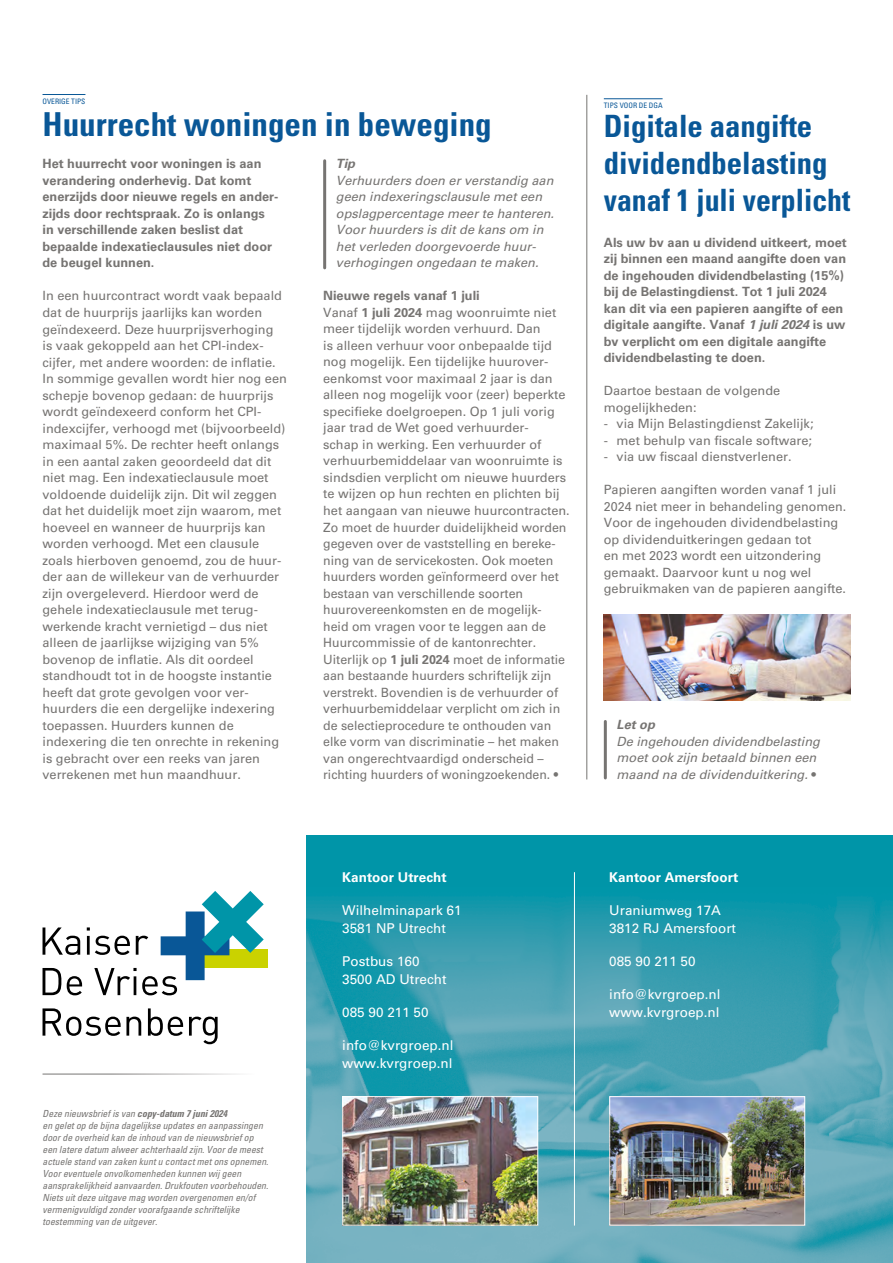
<style>
.page{position:relative;width:893px;height:1263px;background:#fff}
.page>*{position:absolute;margin:0;border:0;box-sizing:border-box;transform-origin:0 0}
.t1{font:700 condensed 33px "Univers LT Std";color:#095797}
.t2{font:700 condensed 30.75px/36.9px "Univers LT Std";color:#095797}
.t3{font:13.5px/18px "Univers LT Std";color:#fff}
.t4{font:700 13.5px "Univers LT Std";color:#fff}
.t5{font:12.75px/16.5px "Univers LT Std";color:#767472}
.t6{font:700 12.75px/16.5px "Univers LT Std";color:#767472}
.t7{font:italic 12.75px/16.5px "Univers LT Std";color:#767472}
.t8{font:italic 700 12.75px "Univers LT Std";color:#767472}
.t9{font:italic condensed 9.75px/12px "Univers LT Std";color:#767472}
.t10{font:condensed 7.5px "Univers LT Std";color:#095797}
.s1{font-weight:700}
.s2{font-style:italic}
.s3{font-style:normal}
</style>
<div class="page">
<div style="left:199px;top:949px;width:69px;height:19px;background:#cad200"></div>
<svg style="left:43px;top:891px;width:221px;height:104px"></svg>
<svg style="left:43px;top:1008px;width:98px;height:28px"></svg>
<svg style="left:148px;top:1008px;width:35px;height:28px"></svg>
<svg style="left:189px;top:1016px;width:29px;height:28px"></svg>
<div style="left:306px;top:836px;width:587px;height:427px;background:#0095a8"></div>
<img style="left:306px;top:887px;width:587px;height:376px">
<hr style="left:574px;top:872px;width:1px;height:353px;background:#fff">
<img style="left:344px;top:1098px;width:192px;height:125px">
<div style="left:342px;top:1096px;width:196px;height:129px;border:1px solid #fff"></div>
<img style="left:611px;top:1098px;width:192px;height:125px">
<div style="left:609px;top:1096px;width:196px;height:129px;border:1px solid #fff"></div>
<hr style="left:43px;top:94px;width:42px;height:1px;background:#095797">
<hr style="left:323px;top:161px;width:3px;height:107px;background:#767472">
<hr style="left:604px;top:98px;width:59px;height:1px;background:#095797">
<hr style="left:586px;top:95px;width:1px;height:684px;background:#767472">
<hr style="left:604px;top:721px;width:3px;height:57px;background:#767472">
<img style="left:604px;top:614px;width:246px;height:87px">
<p class="t10" style="left:43px;top:96px;width:44px">OVERIGE TIPS</p>
<h1 class="t1" style="left:43px;top:104px;width:451px">Huurrecht woningen in beweging</h1>
<p class="t6" style="left:43px;top:156px;width:237px">Het huurrecht voor woningen is aan verandering onderhevig. Dat komt enerzijds door nieuwe regels en ander&shy;zijds door rechtspraak. Zo is onlangs in verschillende zaken beslist dat bepaalde indexatieclausules niet door de beugel kunnen.</p>
<p class="t5" style="left:43px;top:288px;width:246px">In een huurcontract wordt vaak bepaald dat de huurprijs jaarlijks kan worden geïndexeerd. Deze huurprijsverhoging<br>is vaak gekoppeld aan het CPI-index&shy;cijfer, met andere woorden: de inflatie.<br>In sommige gevallen wordt hier nog een schepje bovenop gedaan: de huurprijs wordt geïndexeerd conform het CPI&shy;indexcijfer, verhoogd met (bijvoorbeeld) maximaal 5%. De rechter heeft onlangs in een aantal zaken geoordeeld dat dit niet mag. Een indexatieclausule moet voldoende duidelijk zijn. Dit wil zeggen dat het duidelijk moet zijn waarom, met hoeveel en wanneer de huurprijs kan worden verhoogd. Met een clausule zoals hierboven genoemd, zou de huur&shy;der aan de willekeur van de verhuurder zijn overgeleverd. Hierdoor werd de gehele indexatieclausule met terug&shy;werkende kracht vernietigd – dus niet alleen de jaarlijkse wijziging van 5% bovenop de inflatie. Als dit oordeel standhoudt tot in de hoogste instantie heeft dat grote gevolgen voor ver&shy;huurders die een dergelijke indexering toepassen. Huurders kunnen de indexering die ten onrechte in rekening is gebracht over een reeks van jaren verrekenen met hun maandhuur.</p>
<p class="t8" style="left:336px;top:156px;width:21px">Tip</p>
<p class="t7" style="left:336px;top:172px;width:220px">Verhuurders doen er verstandig aan geen indexeringsclausule met een opslagpercentage meer te hanteren.<br>Voor huurders is dit de kans om in het verleden doorgevoerde huur&shy;verhogingen ongedaan te maken.</p>
<p class="t5" style="left:323px;top:288px;width:248px"><span class="s1">Nieuwe regels vanaf 1 juli<br></span>Vanaf <span class="s1">1 juli 2024</span> mag woonruimte niet meer tijdelijk worden verhuurd. Dan<br>is alleen verhuur voor onbepaalde tijd nog mogelijk. Een tijdelijke huurover&shy;eenkomst voor maximaal 2 jaar is dan alleen nog mogelijk voor (zeer) beperkte specifieke doelgroepen. Op 1 juli vorig jaar trad de Wet goed verhuurder-<br>schap in werking. Een verhuurder of verhuurbemiddelaar van woonruimte is sindsdien verplicht om nieuwe huurders te wijzen op hun rechten en plichten bij het aangaan van nieuwe huurcontracten.<br>Zo moet de huurder duidelijkheid worden gegeven over de vaststelling en bereke&shy;ning van de servicekosten. Ook moeten huurders worden geïnformeerd over het bestaan van verschillende soorten huurovereenkomsten en de mogelijk&shy;heid om vragen voor te leggen aan de Huurcommissie of de kantonrechter.<br>Uiterlijk op <span class="s1">1 juli 2024</span> moet de informatie aan bestaande huurders schriftelijk zijn verstrekt. Bovendien is de verhuurder of verhuurbemiddelaar verplicht om zich in de selectieprocedure te onthouden van elke vorm van discriminatie – het maken van ongerechtvaardigd onderscheid – richting huurders of woningzoekenden. •</p>
<p class="t10" style="left:604px;top:100px;width:60px">TIPS VOOR DE DGA</p>
<h2 class="t2" style="left:604px;top:108px;width:248px">Digitale aangifte dividendbelasting vanaf 1 juli verplicht</h2>
<p class="t6" style="left:604px;top:234px;width:245px">Als uw bv aan u dividend uitkeert, moet zij binnen een maand aangifte doen van de ingehouden dividendbelasting (15%) bij de Belastingdienst. Tot 1 juli 2024 kan dit via een papieren aangifte of een digitale aangifte. Vanaf <span class="s2">1 juli 2024</span> is uw bv verplicht om een digitale aangifte dividendbelasting te doen.</p>
<p class="t5" style="left:604px;top:382px;width:178px">Daartoe bestaan de volgende mogelijkheden:</p>
<p class="t5" style="left:604px;top:415px;width:211px">- via Mijn Belastingdienst Zakelijk;</p>
<p class="t5" style="left:604px;top:432px;width:210px">- met behulp van fiscale software;</p>
<p class="t5" style="left:604px;top:448px;width:189px">- via uw fiscaal dienstverlener.</p>
<p class="t5" style="left:604px;top:481px;width:244px">Papieren aangiften worden vanaf 1 juli 2024 niet meer in behandeling genomen.<br>Voor de ingehouden dividendbelasting op dividenduitkeringen gedaan tot<br>en met 2023 wordt een uitzondering gemaakt. Daarvoor kunt u nog wel gebruikmaken van de papieren aangifte.</p>
<p class="t8" style="left:617px;top:717px;width:40px">Let op</p>
<p class="t7" style="left:617px;top:733px;width:205px">De ingehouden dividendbelasting moet ook zijn betaald binnen een maand na de dividenduitkering. <span class="s3">•</span></p>
<p class="t9" style="left:43px;top:1107px;width:227px">Deze nieuwsbrief is van <span class="s1">copy-datum 7 juni 2024<br></span>en gelet op de bijna dagelijkse updates en aanpassingen door de overheid kan de inhoud van de nieuwsbrief op een latere datum alweer achterhaald zijn. Voor de meest actuele stand van zaken kunt u contact met ons opnemen.<br>Voor eventuele onvolkomenheden kunnen wij geen aansprakelijkheid aanvaarden. Drukfouten voorbehouden.<br>Niets uit deze uitgave mag worden overgenomen en/of vermenigvuldigd zonder voorafgaande schriftelijke toestemming van de uitgever.</p>
<p class="t4" style="left:342px;top:870px;width:106px">Kantoor Utrecht</p>
<p class="t3" style="left:342px;top:902px;width:121px">Wilhelminapark 61<br>3581 NP Utrecht</p>
<p class="t3" style="left:342px;top:953px;width:106px">Postbus 160<br>3500 AD Utrecht</p>
<p class="t3" style="left:342px;top:1004px;width:88px">085 90 211 50</p>
<p class="t3" style="left:342px;top:1037px;width:113px">info@kvrgroep.nl www.kvrgroep.nl</p>
<p class="t4" style="left:609px;top:870px;width:131px">Kantoor Amersfoort</p>
<p class="t3" style="left:609px;top:902px;width:128px">Uraniumweg 17A<br>3812 RJ Amersfoort</p>
<p class="t3" style="left:609px;top:953px;width:88px">085 90 211 50</p>
<p class="t3" style="left:609px;top:986px;width:113px">info@kvrgroep.nl www.kvrgroep.nl</p>
</div>
